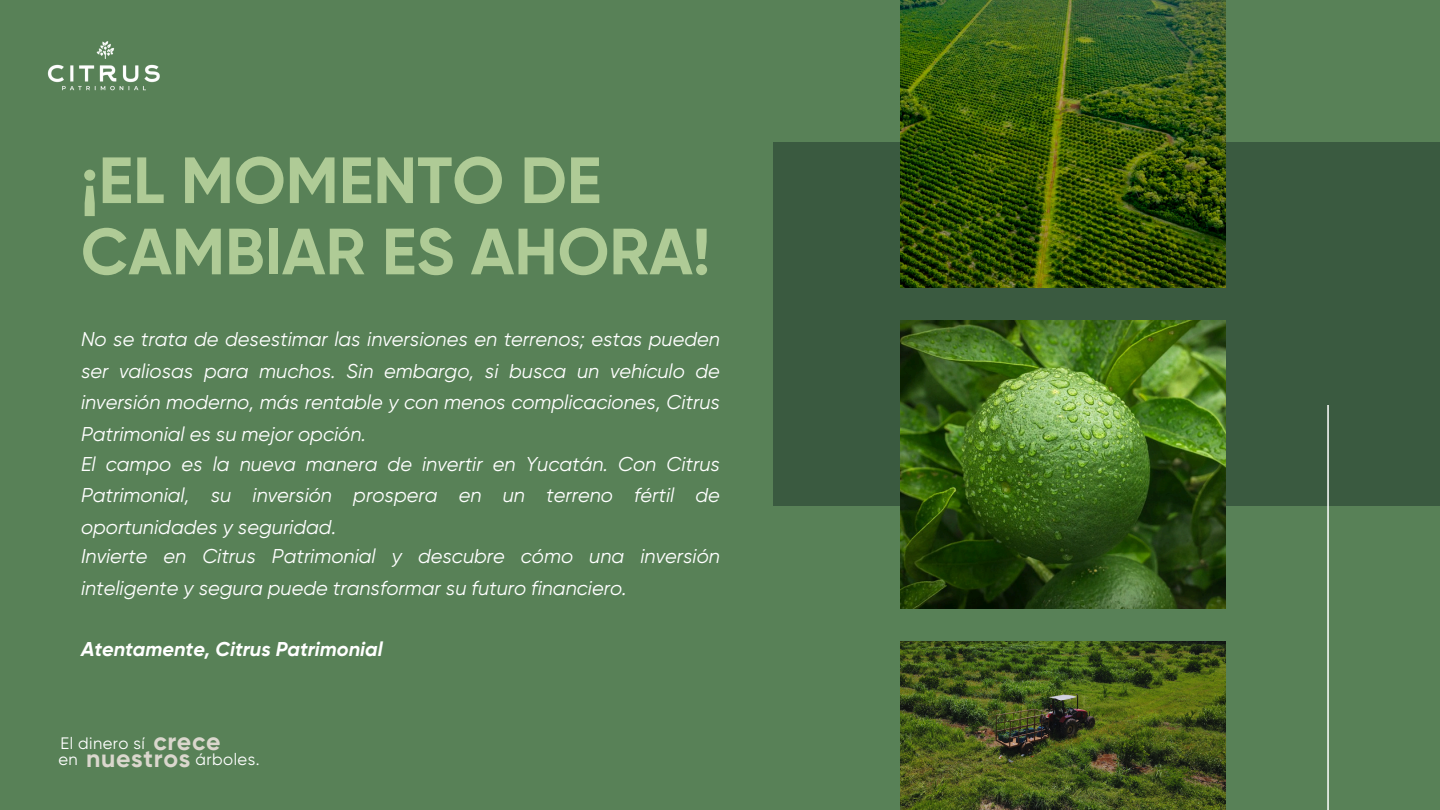
<style>
.page{position:relative;width:1440px;height:810px;background:#588157}
.page>*{position:absolute;margin:0;border:0;box-sizing:border-box;transform-origin:0 0}
.t1{font:700 65.2px/71.2px "Gilroy";color:#afcb96}
.t2{font:700 24.9px "Gilroy";letter-spacing:.025em;color:#dad7cd}
.t3{font:italic 20px/31.5px "Gilroy";color:#fff;text-align:justify}
.t4{font:italic 700 20px "Gilroy";color:#fff}
.t5{font:16.6px "Gilroy";letter-spacing:.025em;color:#fff}
</style>
<div class="page">
<img style="left:47px;top:41px;width:113px;height:50px">
<div style="left:773px;top:142px;width:667px;height:364px;background:#3a5a40"></div>
<img style="left:901px;top:0;width:324px;height:288px">
<img style="left:901px;top:321px;width:324px;height:288px">
<img style="left:901px;top:642px;width:324px;height:168px">
<hr style="left:1327px;top:405px;width:2px;height:405px;background:#fff">
<h2 class="t1" style="left:81px;top:145px;width:631px">¡EL MOMENTO DE<br>CAMBIAR ES AHORA!</h2>
<p class="t3" style="left:81px;top:324px;width:641px">No se trata de desestimar las inversiones en terrenos; estas pueden ser valiosas para muchos. Sin embargo, si busca un vehículo de inversión moderno, más rentable y con menos complicaciones, Citrus Patrimonial es su mejor opción.</p>
<h2 class="t3" style="left:81px;top:448px;width:640px">El campo es la nueva manera de invertir en Yucatán. Con Citrus Patrimonial, su inversión prospera en un terreno fértil de oportunidades y seguridad.</h2>
<p class="t3" style="left:81px;top:541px;width:640px">Invierte en Citrus Patrimonial y descubre cómo una inversión inteligente y segura puede transformar su futuro financiero.</p>
<p class="t4" style="left:81px;top:637px;width:303px">Atentamente, Citrus Patrimonial</p>
<h1 class="t5" style="left:60px;top:734px;width:86px">El dinero sí</h1>
<h4 class="t2" style="left:153px;top:726px;width:69px">crece</h4>
<h4 class="t5" style="left:58px;top:750px;width:21px">en</h4>
<h4 class="t2" style="left:86px;top:743px;width:106px">nuestros</h4>
<h3 class="t5" style="left:196px;top:750px;width:65px">árboles.</h3>
</div>
